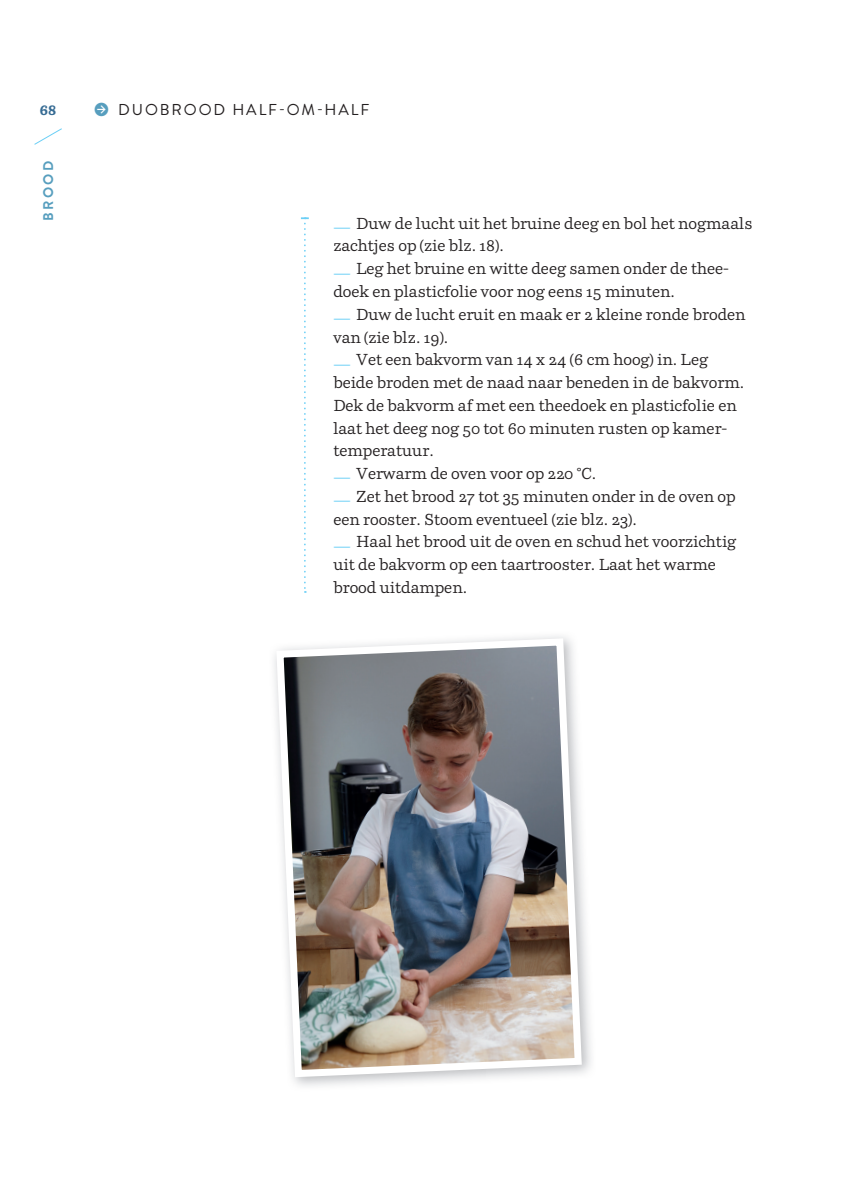
<style>
.page{position:relative;width:848px;height:1193px;background:#fff}
.page>*{position:absolute;margin:0;border:0;box-sizing:border-box;transform-origin:0 0}
.t1{font:15.75px/22.8px "Parry Normal";color:#231f20}
.t2{font:15.75px "Brandon Grotesque";letter-spacing:.12em;color:#231f20}
.t3{font:700 14px "Brandon Grotesque";letter-spacing:.17em;color:#579ebe}
.t4{font:700 14px "Parry";color:#376c94}
.s1{font-family:"Klavika Arrows";font-size:19.6px;color:#579ebe}
.s2{color:#6bcff6}
</style>
<div class="page">
<svg style="left:34px;top:128px;width:28px;height:17px"></svg>
<img style="left:272px;top:635px;width:313px;height:446px">
<svg style="left:301px;top:217px;width:7px;height:376px"></svg>
<p class="t4" style="left:40px;top:101px;width:18px">68</p>
<p class="t3" style="left:38px;top:221px;width:62px;rotate:-90deg">BROOD</p>
<p class="t2" style="left:94px;top:98px;width:277px"><span class="s1">R</span> DUOBROOD HALF-OM-HALF</p>
<p class="t1" style="left:333px;top:212px;width:420px"><span class="s2">_</span> Duw de lucht uit het bruine deeg en bol het nogmaals zachtjes op (zie blz. 18).<br><span class="s2">_</span> Leg het bruine en witte deeg samen onder de thee&shy;doek en plasticfolie voor nog eens 15 minuten.<br><span class="s2">_</span> Duw de lucht eruit en maak er 2 kleine ronde broden van (zie blz. 19).<br><span class="s2">_</span> Vet een bakvorm van 14 x 24 (6 cm hoog) in. Leg<br>beide broden met de naad naar beneden in de bakvorm.<br>Dek de bakvorm af met een theedoek en plasticfolie en laat het deeg nog 50 tot 60 minuten rusten op kamer&shy;temperatuur.<br><span class="s2">_</span> Verwarm de oven voor op 220 °C.<br><span class="s2">_</span> Zet het brood 27 tot 35 minuten onder in de oven op een rooster. Stoom eventueel (zie blz. 23).<br><span class="s2">_</span> Haal het brood uit de oven en schud het voorzichtig uit de bakvorm op een taartrooster. Laat het warme brood uitdampen.</p>
</div>
